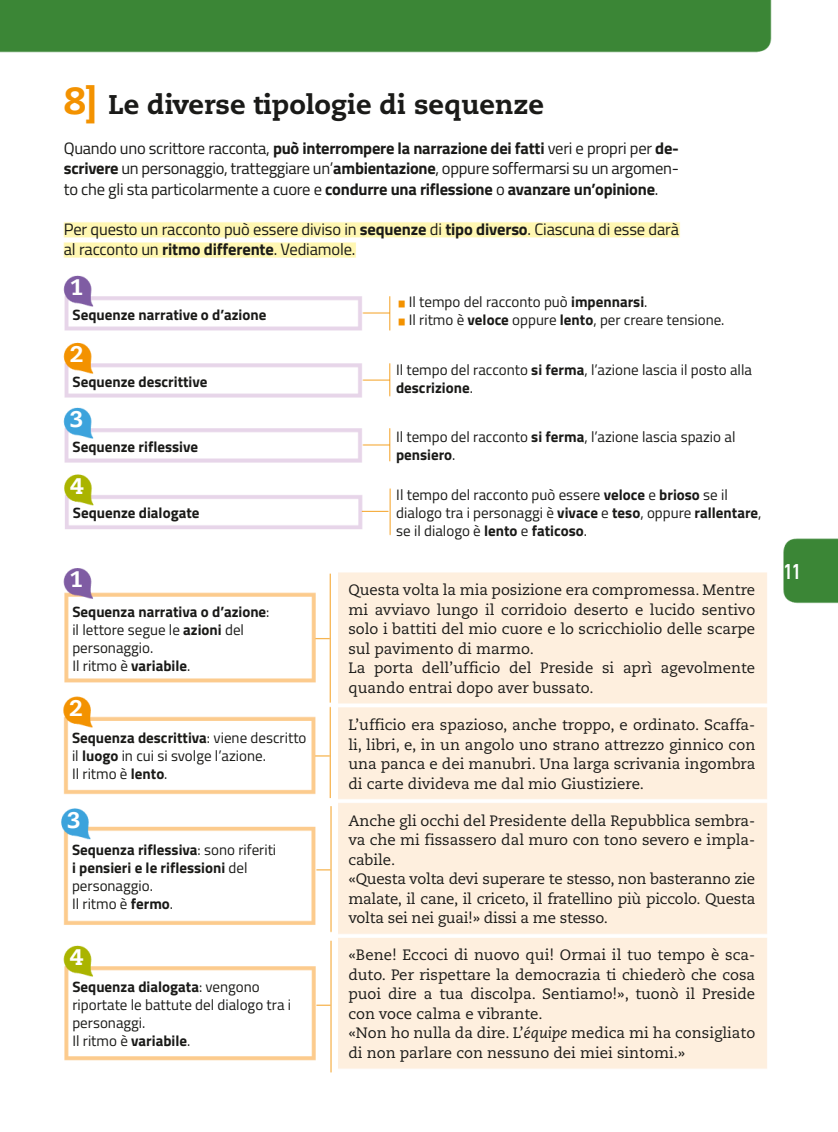
<style>
.page{position:relative;width:838px;height:1132px;background:#fff}
.page>*{position:absolute;margin:0;border:0;box-sizing:border-box;transform-origin:0 0}
.t1{font:800 27px "Caecilia LT Pro 85";color:#1a1a18}
.t2{font:800 22.5px "Caecilia LT Pro 85";color:#fff}
.t3{font:700 condensed 21px "DIN Pro";color:#fff}
.t4{font:16.5px/20.2px "Titillium";letter-spacing:-.01em;color:#1a1a18;text-align:justify}
.t5{font:15px/19.5px "Caecilia LT Pro 55 Roman";color:#1a1a18}
.t6{font:15px/18px "Titillium";color:#1a1a18}
.t7{font:700 15px/18px "Titillium";color:#1a1a18}
.s1{font-size:37.5px;color:#f39200}
.s2{font-weight:700}
.s3{font-weight:400}
.s4{font-size:24px;color:#f39200}
.s5{font-family:"Caecilia LT Pro 56";font-style:italic}
</style>
<div class="page">
<img style="left:0;top:0;width:838px;height:1073px">
<h1 class="t1" style="left:64px;top:93px;width:482px"><span class="s1">8]</span> Le diverse tipologie di sequenze</h1>
<p class="t4" style="left:64px;top:140px;width:616px">Quando uno scrittore racconta, <span class="s2">può interrompere la narrazione dei fatti</span> veri e propri per <span class="s2">de&shy;scrivere</span> un personaggio, tratteggiare un’<span class="s2">ambientazione</span>, oppure soffermarsi su un argomen&shy;to che gli sta particolarmente a cuore e <span class="s2">condurre una riflessione</span> o <span class="s2">avanzare un’opinione</span>.</p>
<p class="t4" style="left:64px;top:221px;width:616px">Per questo un racconto può essere diviso in <span class="s2">sequenze</span> di <span class="s2">tipo diverso</span>. Ciascuna di esse darà al racconto un <span class="s2">ritmo differente</span>. Vediamole.</p>
<h2 class="t2" style="left:70px;top:278px;width:15px">1</h2>
<p class="t7" style="left:73px;top:307px;width:195px">Sequenze narrative o d’azione</p>
<h2 class="t2" style="left:70px;top:345px;width:15px">2</h2>
<p class="t7" style="left:73px;top:374px;width:136px">Sequenze descrittive</p>
<h2 class="t2" style="left:70px;top:410px;width:15px">3</h2>
<p class="t7" style="left:73px;top:439px;width:127px">Sequenze riflessive</p>
<h2 class="t2" style="left:70px;top:476px;width:15px">4</h2>
<p class="t7" style="left:73px;top:505px;width:128px">Sequenze dialogate</p>
<h2 class="t2" style="left:70px;top:570px;width:15px">1</h2>
<p class="t6" style="left:72px;top:604px;width:199px"><span class="s2">Sequenza narrativa o d’azione</span>: il lettore segue le <span class="s2">azioni</span> del personaggio.<br>Il ritmo è <span class="s2">variabile</span>.</p>
<h2 class="t2" style="left:69px;top:698px;width:15px">2</h2>
<p class="t6" style="left:72px;top:730px;width:236px"><span class="s2">Sequenza descrittiva</span>: viene descritto il <span class="s2">luogo</span> in cui si svolge l’azione.<br>Il ritmo è <span class="s2">lento</span>.</p>
<h2 class="t2" style="left:67px;top:810px;width:15px">3</h2>
<p class="t7" style="left:72px;top:842px;width:206px">Sequenza riflessiva<span class="s3">: sono riferiti </span>i pensieri e le riflessioni <span class="s3">del personaggio.<br>Il ritmo è</span> fermo<span class="s3">.</span></p>
<h2 class="t2" style="left:70px;top:947px;width:15px">4</h2>
<p class="t6" style="left:72px;top:979px;width:220px"><span class="s2">Sequenza dialogata</span>: vengono riportate le battute del dialogo tra i personaggi.<br>Il ritmo è <span class="s2">variabile</span>.</p>
<p class="t6" style="left:396px;top:295px;width:253px"><span class="s4">•</span> Il tempo del racconto può <span class="s2">impennarsi</span>.</p>
<p class="t6" style="left:396px;top:313px;width:330px"><span class="s4">•</span> Il ritmo è <span class="s2">veloce</span> oppure <span class="s2">lento</span>, per creare tensione.</p>
<p class="t6" style="left:396px;top:362px;width:357px">Il tempo del racconto <span class="s2">si ferma</span>, l’azione lascia il posto alla <span class="s2">descrizione</span>.</p>
<p class="t6" style="left:396px;top:429px;width:341px">Il tempo del racconto <span class="s2">si ferma</span>, l’azione lascia spazio al <span class="s2">pensiero</span>.</p>
<p class="t6" style="left:396px;top:487px;width:367px">Il tempo del racconto può essere <span class="s2">veloce</span> e <span class="s2">brioso</span> se il dialogo tra i personaggi è <span class="s2">vivace</span> e <span class="s2">teso</span>, oppure <span class="s2">rallentare</span>, se il dialogo è <span class="s2">lento</span> e <span class="s2">faticoso</span>.</p>
<p class="t5" style="left:348px;top:581px;width:408px">Questa volta la mia posizione era compromessa. Mentre mi avviavo lungo il corridoio deserto e lucido sentivo solo i battiti del mio cuore e lo scricchiolio delle scarpe sul pavimento di marmo.<br>La porta dell’ufficio del Preside si aprì agevolmente quando entrai dopo aver bussato.</p>
<p class="t5" style="left:348px;top:716px;width:408px;text-align:justify">L’ufficio era spazioso, anche troppo, e ordinato. Scaffa&shy;li, libri, e, in un angolo uno strano attrezzo ginnico con una panca e dei manubri. Una larga scrivania ingombra di carte divideva me dal mio Giustiziere.</p>
<p class="t5" style="left:348px;top:811px;width:408px">Anche gli occhi del Presidente della Repubblica sembra&shy;va che mi fissassero dal muro con tono severo e impla&shy;cabile.<br>«Questa volta devi superare te stesso, non basteranno zie malate, il cane, il criceto, il fratellino più piccolo. Questa volta sei nei guai!» dissi a me stesso.</p>
<p class="t5" style="left:348px;top:946px;width:408px">«Bene! Eccoci di nuovo qui! Ormai il tuo tempo è sca&shy;duto. Per rispettare la democrazia ti chiederò che cosa puoi dire a tua discolpa. Sentiamo!», tuonò il Preside con voce calma e vibrante.<br>«Non ho nulla da dire. L’<span class="s5">Žquipe</span> medica mi ha consigliato di non parlare con nessuno dei miei sintomi.»</p>
<h3 class="t3" style="left:783px;top:559px;width:18px">11</h3>
</div>
